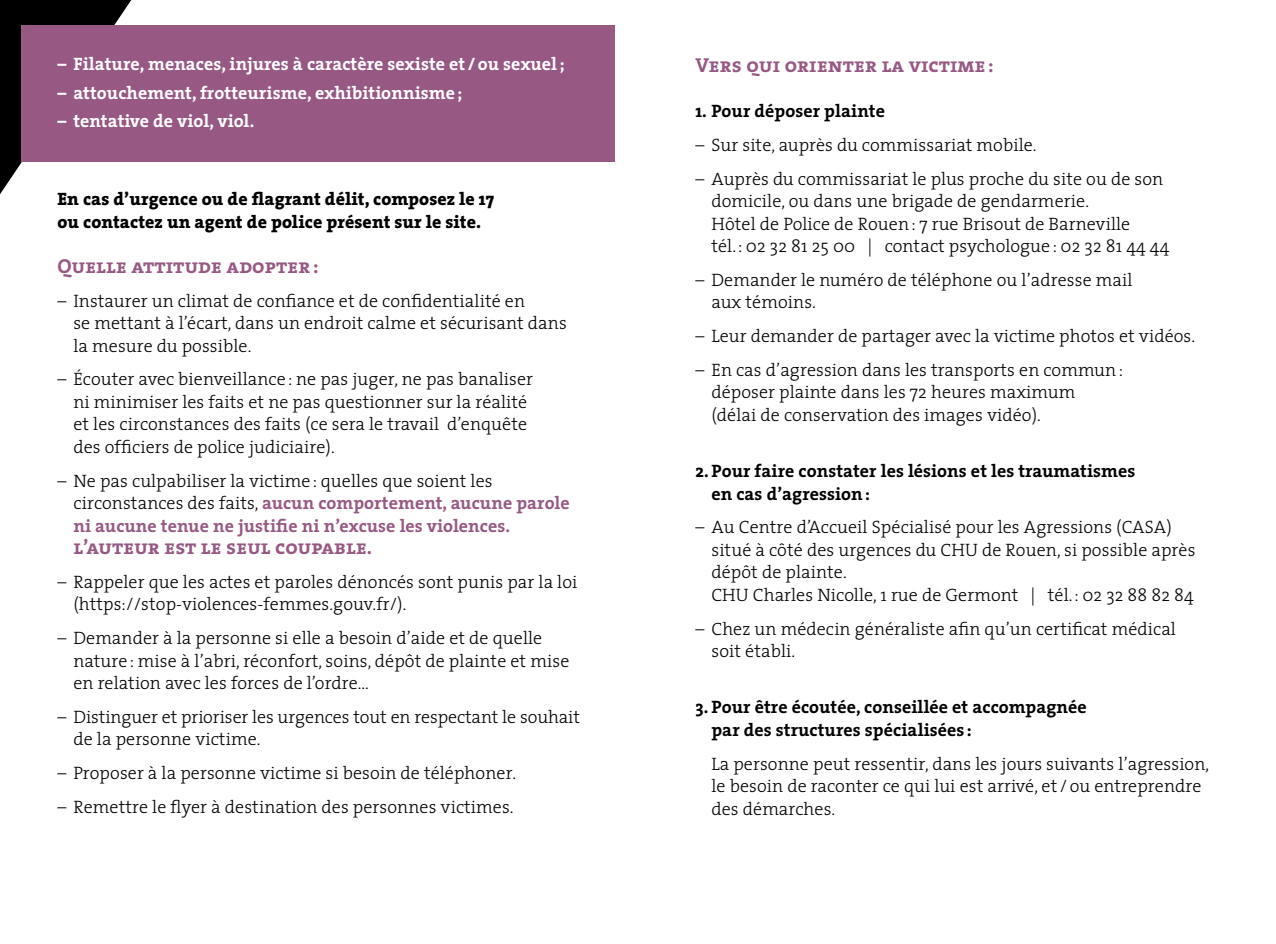
<style>
.page{position:relative;width:1276px;height:944px;background:#fff}
.page>*{position:absolute;margin:0;border:0;box-sizing:border-box;transform-origin:0 0}
.t1{font:20.25px "The Serif Bold Caps";letter-spacing:.005em;color:#975984}
.t2{font:300 18px/22.5px "The Serif";letter-spacing:.005em;color:#000}
.t3{font:700 18px/22.5px "The Serif";letter-spacing:.005em;color:#000}
.t4{font:700 18px/22.5px "The Serif";letter-spacing:.005em;color:#975984}
.t5{font:700 18px "The Serif";letter-spacing:.005em;color:#fff}
.t6{font:800 18px/22.5px "The Serif";letter-spacing:.005em;color:#000}
.s1{font-weight:300;color:#000}
</style>
<div class="page">
<svg style="left:0;top:0;width:131px;height:194px"></svg>
<div style="left:22px;top:26px;width:593px;height:136px;background:#975984"></div>
<p class="t5" style="left:57px;top:49px;width:509px">– Filature, menaces, injures à caractère sexiste et /ou sexuel;</p>
<p class="t5" style="left:57px;top:77px;width:406px">– attouchement, frotteurisme, exhibitionnisme ;</p>
<p class="t5" style="left:57px;top:106px;width:198px">– tentative de viol, viol.</p>
<p class="t6" style="left:57px;top:188px;width:438px">En cas d’urgence ou de flagrant délit, composez le 17 ou contactez un agent de police présent sur le site.</p>
<p class="t1" style="left:57px;top:249px;width:263px">Quelle attitude adopter:</p>
<p class="t2" style="left:73px;top:289px;width:495px;text-indent:-16px">– Instaurer un climat de confiance et de confidentialité en<br>se mettant à l’écart, dans un endroit calme et sécurisant dans la mesure du possible.</p>
<p class="t2" style="left:73px;top:368px;width:461px;text-indent:-16px">– Écouter avec bienveillance : ne pas juger, ne pas banaliser ni minimiser les faits et ne pas questionner sur la réalité et les circonstances des faits (ce sera le travail d’enquête des officiers de police judiciaire).</p>
<p class="t4" style="left:73px;top:469px;width:498px;text-indent:-16px"><span class="s1">– Ne pas culpabiliser la victime : quelles que soient les circonstances des faits,</span> aucun comportement, aucune parole ni aucune tenue ne justifie ni n’excuse les violences.</p>
<p class="t1" style="left:73px;top:530px;width:300px">l’auteur est le seul coupable.</p>
<p class="t2" style="left:73px;top:570px;width:505px;text-indent:-16px">– Rappeler que les actes et paroles dénoncés sont punis par la loi (https://stop-violences-femmes.gouv.fr/).</p>
<p class="t2" style="left:73px;top:626px;width:497px;text-indent:-16px">– Demander à la personne si elle a besoin d’aide et de quelle nature : mise à l’abri, réconfort, soins, dépôt de plainte et mise en relation avec les forces de l’ordre…</p>
<p class="t2" style="left:73px;top:705px;width:508px;text-indent:-16px">– Distinguer et prioriser les urgences tout en respectant le souhait de la personne victime.</p>
<p class="t2" style="left:57px;top:761px;width:460px">– Proposer à la personne victime si besoin de téléphoner.</p>
<p class="t2" style="left:57px;top:795px;width:458px">– Remettre le flyer à destination des personnes victimes.</p>
<p class="t1" style="left:695px;top:48px;width:300px">Vers qui orienter la victime :</p>
<p class="t3" style="left:695px;top:99px;width:191px">1. Pour déposer plainte</p>
<p class="t2" style="left:695px;top:133px;width:343px">– Sur site, auprès du commissariat mobile.</p>
<p class="t2" style="left:711px;top:167px;width:459px;text-indent:-16px">– Auprès du commissariat le plus proche du site ou de son domicile, ou dans une brigade de gendarmerie.<br>Hôtel de Police de Rouen: 7 rue Brisout de Barneville<br>tél.: 02 32 81 25 00 | contact psychologue : 02 32 81 44 44</p>
<p class="t2" style="left:711px;top:268px;width:422px;text-indent:-16px">– Demander le numéro de téléphone ou l’adresse mail aux témoins.</p>
<p class="t2" style="left:695px;top:324px;width:501px">– Leur demander de partager avec la victime photos et vidéos.</p>
<p class="t2" style="left:711px;top:358px;width:413px;text-indent:-16px">– En cas d’agression dans les transports en commun: déposer plainte dans les 72 heures maximum (délai de conservation des images vidéo).</p>
<p class="t3" style="left:711px;top:459px;width:425px;text-indent:-16px">2. Pour faire constater les lésions et les traumatismes en cas d’agression:</p>
<p class="t2" style="left:711px;top:515px;width:485px;text-indent:-16px">– Au Centre d’Accueil Spécialisé pour les Agressions (CASA) situé à côté des urgences du CHU de Rouen, si possible après dépôt de plainte.<br>CHU Charles Nicolle, 1 rue de Germont | tél.: 02 32 88 82 84</p>
<p class="t2" style="left:711px;top:617px;width:466px;text-indent:-16px">– Chez un médecin généraliste afin qu’un certificat médical soit établi.</p>
<p class="t3" style="left:711px;top:696px;width:377px;text-indent:-16px">3. Pour être écoutée, conseillée et accompagnée par des structures spécialisées :</p>
<p class="t2" style="left:711px;top:752px;width:499px">La personne peut ressentir, dans les jours suivants l’agression, le besoin de raconter ce qui lui est arrivé, et /ou entreprendre des démarches.</p>
</div>
